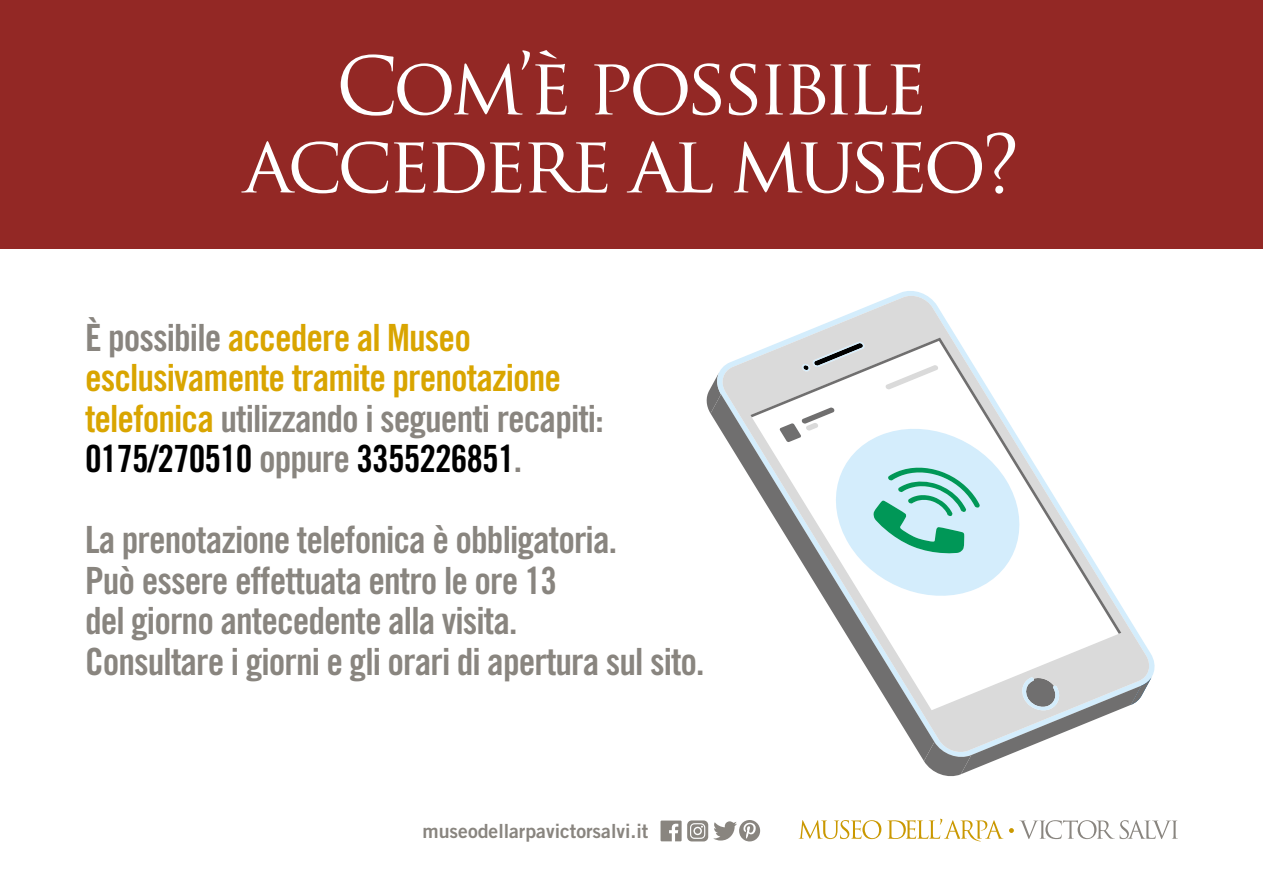
<style>
.page{position:relative;width:1263px;height:893px;background:#fff}
.page>*{position:absolute;margin:0;border:0;box-sizing:border-box;transform-origin:0 0}
.t1{font:78px/78px "Trajan Pro";letter-spacing:-.06em;color:#fff;text-align:center}
.t2{font:37.5px/40.5px "Trade Gothic Bold Cond Twenty";letter-spacing:-.025em;color:#89857f}
.t3{font:37.5px/40.5px "Trade Gothic Bold Cond Twenty";letter-spacing:-.025em;color:#d9a500}
.t4{font:19.5px "Trade Gothic Bold Two";color:#89857f}
.s1{color:#89857f}
.s2{color:#000}
</style>
<div class="page">
<div style="left:0;top:0;width:1263px;height:248px;background:#932825"></div>
<svg style="left:1009px;top:820px;width:169px;height:19px"></svg>
<svg style="left:799px;top:820px;width:82px;height:19px"></svg>
<svg style="left:887px;top:819px;width:116px;height:22px"></svg>
<svg style="left:706px;top:384px;width:7px;height:29px"></svg>
<svg style="left:719px;top:293px;width:433px;height:383px"></svg>
<svg style="left:710px;top:394px;width:224px;height:367px"></svg>
<svg style="left:924px;top:676px;width:228px;height:101px"></svg>
<svg style="left:750px;top:338px;width:371px;height:296px"></svg>
<svg style="left:660px;top:820px;width:100px;height:21px"></svg>
<h1 class="t1" style="left:243px;top:46px;width:778px">COM’È POSSIBILE<br>ACCEDERE AL MUSEO?</h1>
<p class="t3" style="left:85px;top:317px;width:520px"><span class="s1">È possibile</span> accedere al Museo esclusivamente tramite prenotazione telefonica <span class="s1">utilizzando i seguenti recapiti:<br></span><span class="s2">0175/270510</span> <span class="s1">oppure</span> <span class="s2">3355226851</span><span class="s1">.</span></p>
<p class="t2" style="left:85px;top:519px;width:621px">La prenotazione telefonica è obbligatoria.<br>Può essere effettuata entro le ore 13<br>del giorno antecedente alla visita.<br>Consultare i giorni e gli orari di apertura sul sito.</p>
<p class="t4" style="left:422px;top:818px;width:227px">museodellarpavictorsalvi.it</p>
</div>
